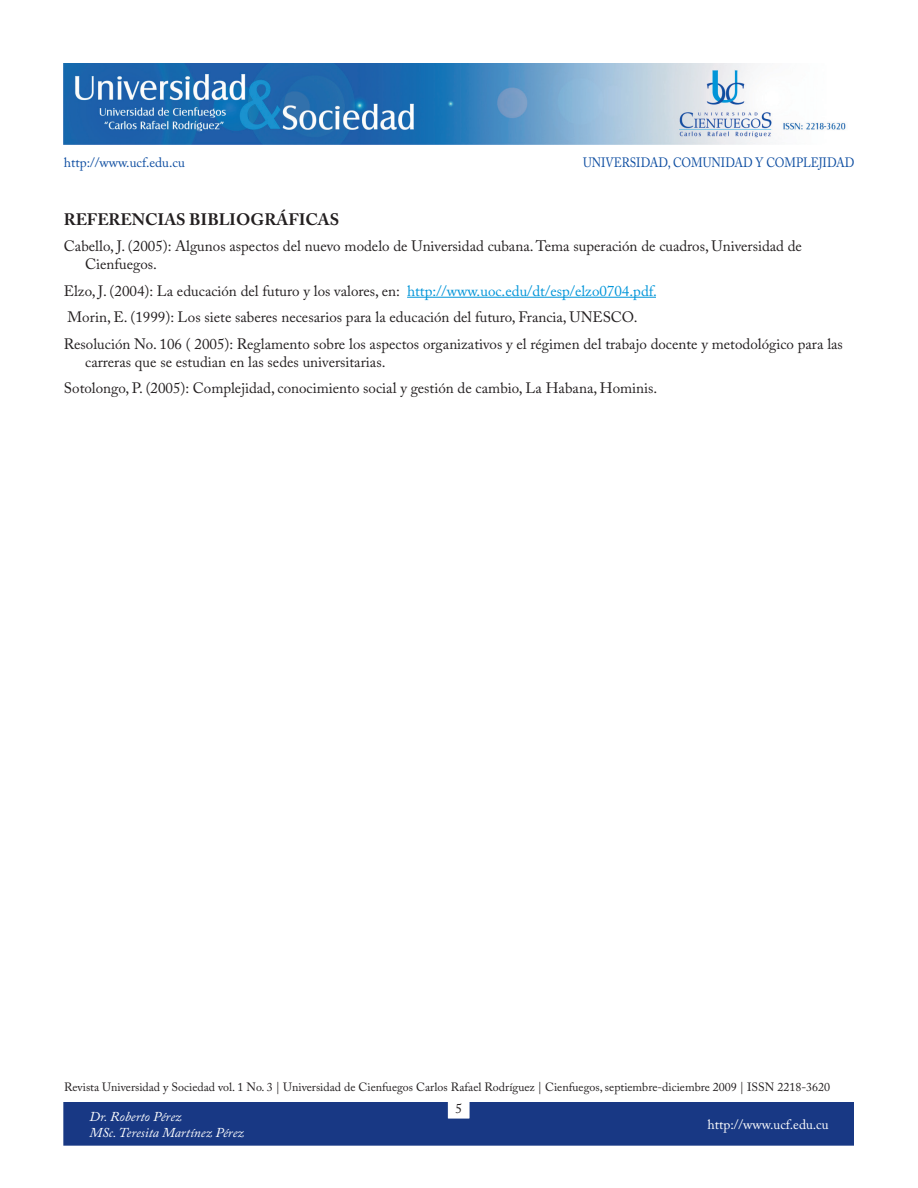
<style>
.page{position:relative;width:918px;height:1188px;background:#fff}
.page>*{position:absolute;margin:0;border:0;box-sizing:border-box;transform-origin:0 0}
.subtítulos{font:700 16.5px "Adobe Caslon Pro";color:#231f20}
.texto_bibliografia{font:15px/18px "Adobe Caslon Pro";color:#231f20}
.t1{font:italic 13.5px/16.2px "Adobe Caslon Pro";color:#fff}
.t2{font:13.5px "Adobe Caslon Pro";color:#0d4da1;scale:.87 1}
.t3{font:13.5px "Adobe Caslon Pro";color:#fff}
.t4{font:13.5px "Adobe Caslon Pro";color:#0d4da1}
.t5{font:13.5px "Adobe Caslon Pro";color:#231f20}
.t6{font:12px "Adobe Caslon Pro";color:#231f20}
.s1{color:#0095d9}
</style>
<div class="page">
<img style="left:64px;top:64px;width:782px;height:80px">
<div style="left:64px;top:1103px;width:790px;height:42px;background:#183884"></div>
<hr style="left:407px;top:297px;width:249px;height:1px;background:#0095d9">
<p class="t4" style="left:64px;top:155px;width:123px">http://www.ucf.edu.cu</p>
<p class="t2" style="left:583px;top:155px;width:313px">UNIVERSIDAD, COMUNIDAD Y COMPLEJIDAD</p>
<p class="subtítulos" style="left:64px;top:209px;width:277px">REFERENCIAS BIBLIOGRÁFICAS</p>
<p class="texto_bibliografia" style="left:85px;top:237px;width:719px;text-indent:-21px">Cabello, J. (2005): Algunos aspectos del nuevo modelo de Universidad cubana. Tema superación de cuadros, Universidad de<br>Cienfuegos.</p>
<p class="texto_bibliografia" style="left:64px;top:282px;width:595px">Elzo, J. (2004): La educación del futuro y los valores, en: <span class="s1">http://www.uoc.edu/dt/esp/elzo0704.pdf.</span></p>
<p class="texto_bibliografia" style="left:68px;top:308px;width:572px">Morin, E. (1999): Los siete saberes necesarios para la educación del futuro, Francia, UNESCO.</p>
<p class="texto_bibliografia" style="left:85px;top:335px;width:759px;text-indent:-21px">Resolución No. 106 ( 2005): Reglamento sobre los aspectos organizativos y el régimen del trabajo docente y metodológico para las carreras que se estudian en las sedes universitarias.</p>
<p class="texto_bibliografia" style="left:64px;top:379px;width:595px">Sotolongo, P. (2005): Complejidad, conocimiento social y gestión de cambio, La Habana, Hominis.</p>
<p class="t6" style="left:64px;top:1079px;width:768px">Revista Universidad y Sociedad vol. 1 No. 3 | Universidad de Cienfuegos Carlos Rafael Rodríguez | Cienfuegos, septiembre-diciembre 2009 | ISSN 2218-3620</p>
<p class="t5" style="left:456px;top:1100px;width:8px">5</p>
<p class="t1" style="left:90px;top:1108px;width:156px">Dr. Roberto Pérez<br>MSc. Teresita Martínez Pérez</p>
<p class="t3" style="left:708px;top:1117px;width:123px">http://www.ucf.edu.cu</p>
</div>
